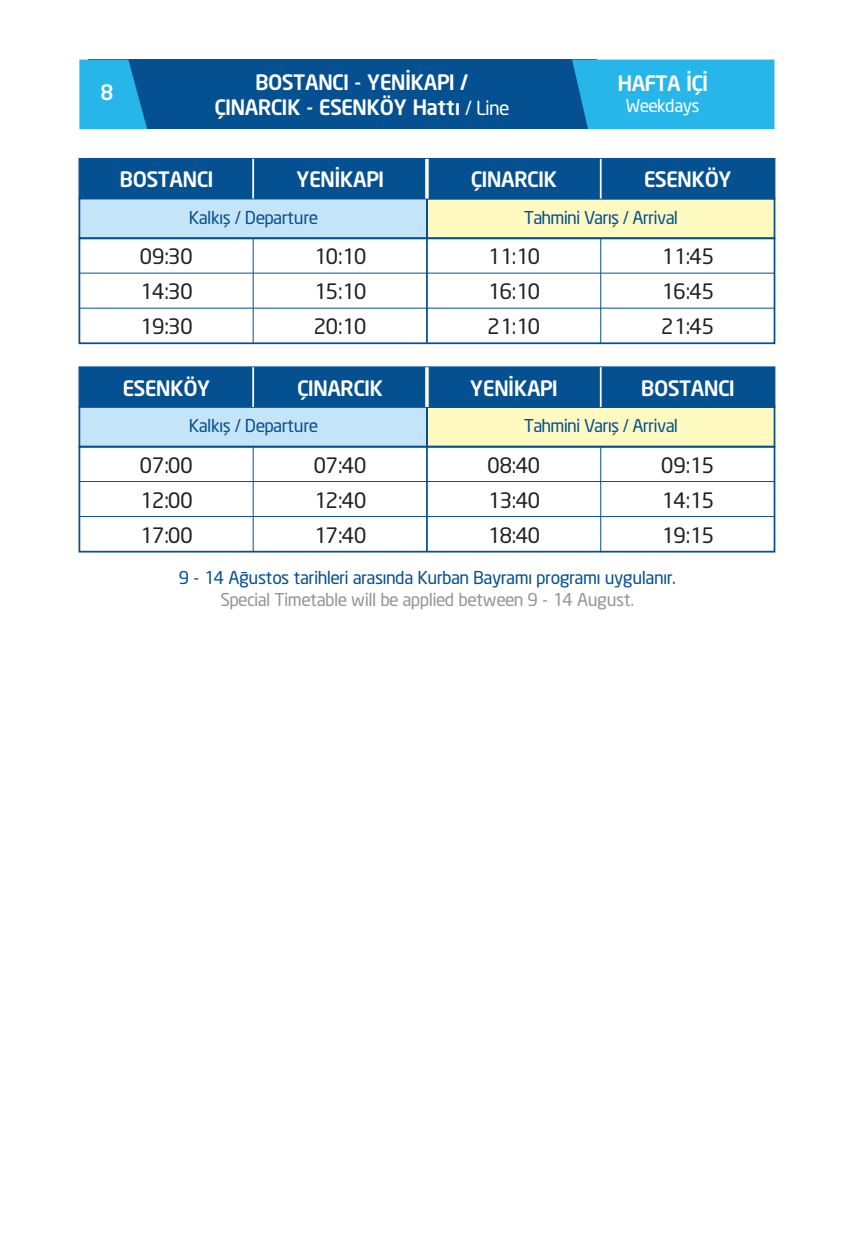
<style>
.page{position:relative;width:854px;height:1251px;background:#fff}
.page>*{position:absolute;margin:0;border:0;box-sizing:border-box;transform-origin:0 0}
.t1{font:21px/35px "Neo Sans";color:#231f20;text-align:justify}
.t2{font:500 21px/24.5px "Neo Sans";color:#fff;text-align:center}
.t3{font:17.5px "Neo Sans";color:#055090}
.t4{font:17.5px "Neo Sans";color:#939598}
.t5{font:17.5px "Neo Sans";color:#fff}
.s1{font-weight:400;font-size:19.25px}
</style>
<div class="page">
<div style="left:88px;top:60px;width:508px;height:69px;background:#055090"></div>
<div style="left:572px;top:60px;width:202px;height:69px;background:#26b6ea"></div>
<svg style="left:79px;top:60px;width:68px;height:69px;background:#22a8dd"></svg>
<div style="left:426px;top:198px;width:349px;height:41px;background:#fffac1"></div>
<div style="left:78px;top:158px;width:697px;height:41px;background:#055090"></div>
<div style="left:78px;top:198px;width:349px;height:41px;background:#c4e5f8;border:2px solid #055090"></div>
<div style="left:78px;top:237px;width:697px;height:107px;border:2px solid #055090"></div>
<hr style="left:426px;top:198px;width:1px;height:145px;background:#055090">
<hr style="left:425px;top:159px;width:3px;height:39px;background:#fff">
<hr style="left:252px;top:159px;width:2px;height:39px;background:#fff">
<hr style="left:252px;top:238px;width:2px;height:105px;background:#055090">
<hr style="left:599px;top:159px;width:2px;height:39px;background:#fff">
<hr style="left:600px;top:238px;width:1px;height:105px;background:#055090">
<hr style="left:79px;top:272px;width:695px;height:2px;background:#055090">
<hr style="left:79px;top:307px;width:695px;height:2px;background:#055090">
<div style="left:426px;top:406px;width:349px;height:41px;background:#fffac1"></div>
<div style="left:78px;top:366px;width:697px;height:42px;background:#055090;border:2px solid #055090"></div>
<div style="left:78px;top:406px;width:349px;height:41px;background:#c4e5f8;border:2px solid #055090"></div>
<div style="left:78px;top:445px;width:697px;height:107px;border:2px solid #055090"></div>
<hr style="left:426px;top:407px;width:1px;height:144px;background:#055090">
<hr style="left:425px;top:367px;width:3px;height:40px;background:#fff">
<hr style="left:252px;top:367px;width:2px;height:40px;background:#fff">
<hr style="left:252px;top:446px;width:2px;height:105px;background:#055090">
<hr style="left:599px;top:367px;width:2px;height:40px;background:#fff">
<hr style="left:600px;top:446px;width:1px;height:105px;background:#055090">
<hr style="left:79px;top:481px;width:695px;height:1px;background:#055090">
<hr style="left:79px;top:516px;width:695px;height:1px;background:#055090">
<p class="t2" style="left:100px;top:82px;width:14px">8</p>
<p class="t2" style="left:214px;top:72px;width:295px">BOSTANCI - YEN-KAPI /<br>ÇINARCIK - ESENKÖY Hattı <span class="s1">/ Line</span></p>
<p class="t2" style="left:617px;top:72px;width:92px">HAFTA -Ç-</p>
<p class="t5" style="left:625px;top:98px;width:75px">Weekdays</p>
<p class="t2" style="left:296px;top:169px;width:89px">YEN-KAPI</p>
<p class="t2" style="left:119px;top:169px;width:95px">BOSTANCI</p>
<p class="t2" style="left:643px;top:169px;width:89px">ESENKÖY</p>
<p class="t2" style="left:471px;top:169px;width:87px">ÇINARCIK</p>
<p class="t3" style="left:189px;top:210px;width:130px">Kalkış / Departure</p>
<p class="t3" style="left:523px;top:210px;width:155px">Tahmini Varış / Arrival</p>
<p class="t1" style="left:313px;top:241px;width:54px">10:10<br>15:10<br>20:10</p>
<p class="t1" style="left:140px;top:241px;width:54px">09:30<br>14:30<br>19:30</p>
<p class="t1" style="left:487px;top:241px;width:54px">11:10<br>16:10<br>21:10</p>
<p class="t1" style="left:661px;top:241px;width:54px">11:45<br>16:45<br>21:45</p>
<p class="t2" style="left:470px;top:377px;width:89px">YEN-KAPI</p>
<p class="t2" style="left:122px;top:377px;width:89px">ESENKÖY</p>
<p class="t2" style="left:640px;top:377px;width:95px">BOSTANCI</p>
<p class="t2" style="left:297px;top:377px;width:87px">ÇINARCIK</p>
<p class="t3" style="left:189px;top:418px;width:130px">Kalkış / Departure</p>
<p class="t3" style="left:523px;top:418px;width:155px">Tahmini Varış / Arrival</p>
<p class="t1" style="left:313px;top:449px;width:54px">07:40<br>12:40<br>17:40</p>
<p class="t1" style="left:140px;top:449px;width:54px">07:00<br>12:00<br>17:00</p>
<p class="t1" style="left:487px;top:449px;width:54px">08:40<br>13:40<br>18:40</p>
<p class="t1" style="left:661px;top:449px;width:54px">09:15<br>14:15<br>19:15</p>
<p class="t3" style="left:179px;top:571px;width:497px">9 - 14 Ağustos tarihleri arasında Kurban Bayramı programı uygulanır.</p>
<p class="t4" style="left:220px;top:592px;width:414px">Special Timetable will be applied between 9 - 14 August.</p>
</div>
